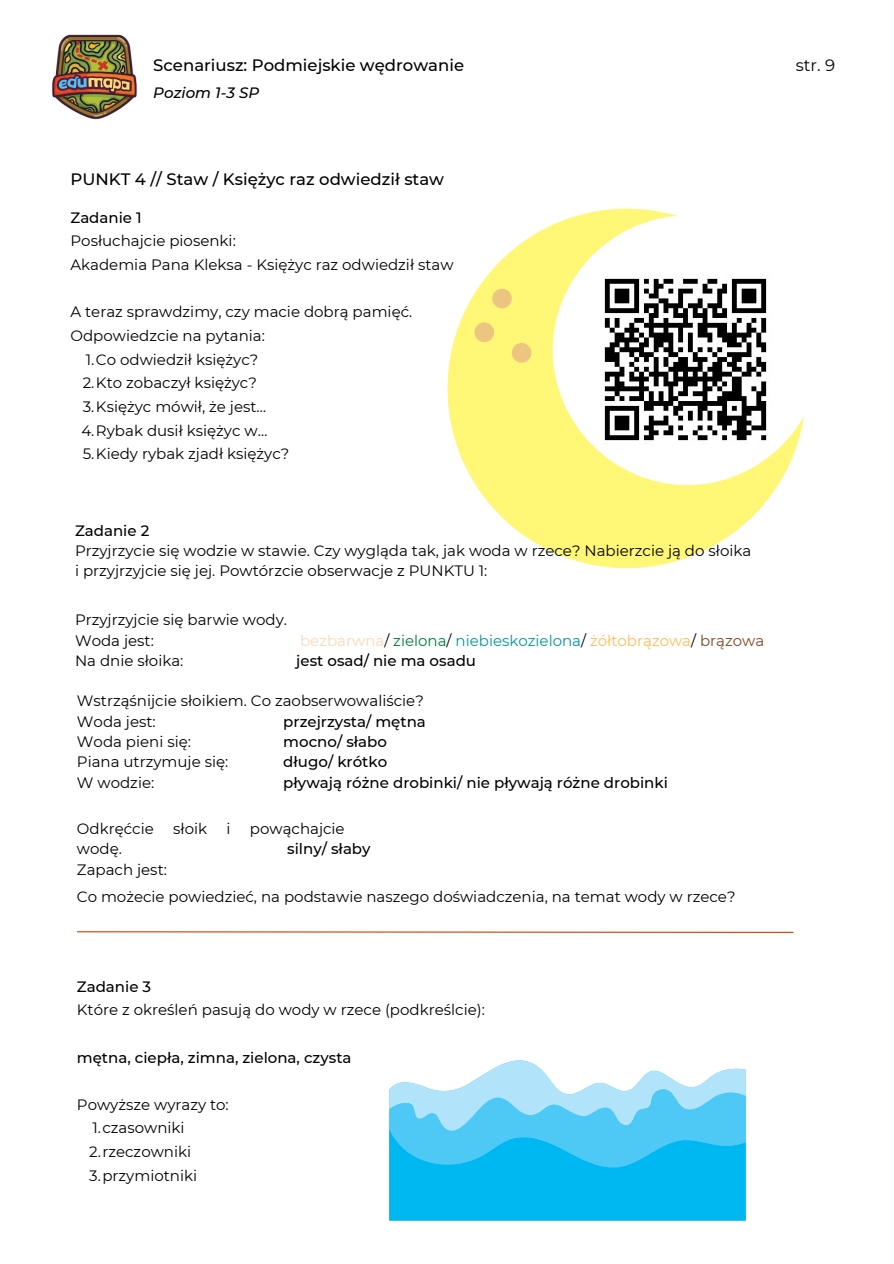
<style>
.page{position:relative;width:894px;height:1264px;background:#fff}
.page>*{position:absolute;margin:0;border:0;box-sizing:border-box;transform-origin:0 0}
.t1{font:500 16.5px "Montserrat";color:#000}
.t2{font:16.5px "Montserrat";color:#000}
.t3{font:15px "Montserrat";color:#000}
.t4{font:500 15px "Montserrat";color:#000}
.t5{font:15px "Montserrat";color:#03989e}
.t6{font:italic 500 15px "Montserrat";color:#000}
.s1{color:#fcd8b9}
.s2{color:#000}
.s3{color:#008037}
.s4{color:#ffbd59}
.s5{color:#814722}
</style>
<div class="page">
<img style="left:52px;top:34px;width:85px;height:86px">
<svg style="left:77px;top:931px;width:717px;height:2px"></svg>
<svg style="left:447px;top:209px;width:356px;height:359px"></svg>
<div style="left:474px;top:322px;width:20px;height:20px;background:#ecc680;border-radius:50%"></div>
<div style="left:492px;top:289px;width:19px;height:19px;background:#ecc680;border-radius:50%"></div>
<div style="left:511px;top:343px;width:20px;height:20px;background:#ecc680;border-radius:50%"></div>
<svg style="left:389px;top:1060px;width:356px;height:160px;background:#54cdf5"></svg>
<p class="t1" style="left:153px;top:55px;width:312px">Scenariusz: Podmiejskie wędrowanie</p>
<p class="t2" style="left:795px;top:55px;width:41px">str. 9</p>
<p class="t6" style="left:153px;top:83px;width:107px">Poziom 1-3 SP</p>
<p class="t1" style="left:70px;top:169px;width:375px">PUNKT 4 // Staw / Księżyc raz odwiedził staw</p>
<p class="t4" style="left:70px;top:208px;width:73px">Zadanie 1</p>
<p class="t3" style="left:70px;top:232px;width:167px">Posłuchajcie piosenki:</p>
<p class="t3" style="left:70px;top:255px;width:384px">Akademia Pana Kleksa - Księżyc raz odwiedził staw</p>
<p class="t3" style="left:70px;top:303px;width:343px">A teraz sprawdzimy, czy macie dobrą pamięć.</p>
<p class="t3" style="left:70px;top:326px;width:196px">Odpowiedzcie na pytania:</p>
<p class="t3" style="left:86px;top:350px;width:174px">1.Co odwiedził księżyc?</p>
<p class="t3" style="left:83px;top:374px;width:175px">2.Kto zobaczył księżyc?</p>
<p class="t3" style="left:83px;top:397px;width:185px">3.Księżyc mówił, że jest…</p>
<p class="t3" style="left:81px;top:421px;width:187px">4.Rybak dusił księżyc w…</p>
<p class="t3" style="left:83px;top:444px;width:208px">5.Kiedy rybak zjadł księżyc?</p>
<p class="t4" style="left:75px;top:521px;width:76px">Zadanie 2</p>
<p class="t3" style="left:75px;top:541px;width:677px">Przyjrzycie się wodzie w stawie. Czy wygląda tak, jak woda w rzece? Nabierzcie ją do słoika</p>
<p class="t3" style="left:75px;top:561px;width:414px">i przyjrzyjcie się jej. Powtórzcie obserwacje z PUNKTU 1:</p>
<p class="t3" style="left:75px;top:610px;width:213px">Przyjrzyjcie się barwie wody.</p>
<p class="t3" style="left:75px;top:631px;width:80px">Woda jest:</p>
<p class="t3" style="left:75px;top:651px;width:110px">Na dnie słoika:</p>
<p class="t3" style="left:77px;top:692px;width:348px">Wstrząśnijcie słoikiem. Co zaobserwowaliście?</p>
<p class="t3" style="left:77px;top:712px;width:80px">Woda jest:</p>
<p class="t3" style="left:77px;top:732px;width:116px">Woda pieni się:</p>
<p class="t3" style="left:77px;top:752px;width:153px">Piana utrzymuje się:</p>
<p class="t3" style="left:77px;top:773px;width:79px">W wodzie:</p>
<p class="t3" style="left:77px;top:819px;width:78px">Odkręćcie</p>
<p class="t3" style="left:173px;top:819px;width:35px">słoik</p>
<p class="t3" style="left:226px;top:819px;width:6px">i</p>
<p class="t3" style="left:250px;top:819px;width:96px">powąchajcie</p>
<p class="t3" style="left:77px;top:839px;width:47px">wodę.</p>
<p class="t3" style="left:77px;top:860px;width:91px">Zapach jest:</p>
<p class="t5" style="left:300px;top:631px;width:465px"><span class="s1">bezbarwna</span><span class="s2">/</span> <span class="s3">zielona</span><span class="s2">/</span> niebieskozielona<span class="s2">/</span> <span class="s4">żółtobrązowa</span><span class="s2">/</span> <span class="s5">brązowa</span></p>
<p class="t4" style="left:296px;top:651px;width:181px">jest osad/ nie ma osadu</p>
<p class="t4" style="left:283px;top:712px;width:144px">przejrzysta/ mętna</p>
<p class="t4" style="left:283px;top:732px;width:105px">mocno/ słabo</p>
<p class="t4" style="left:283px;top:752px;width:105px">długo/ krótko</p>
<p class="t4" style="left:283px;top:773px;width:386px">pływają różne drobinki/ nie pływają różne drobinki</p>
<p class="t4" style="left:287px;top:839px;width:85px">silny/ słaby</p>
<p class="t3" style="left:77px;top:887px;width:660px">Co możecie powiedzieć, na podstawie naszego doświadczenia, na temat wody w rzece?</p>
<p class="t4" style="left:77px;top:977px;width:76px">Zadanie 3</p>
<p class="t3" style="left:77px;top:1000px;width:409px">Które z określeń pasują do wody w rzece (podkreślcie):</p>
<p class="t4" style="left:77px;top:1047px;width:276px">mętna, ciepła, zimna, zielona, czysta</p>
<p class="t3" style="left:77px;top:1095px;width:153px">Powyższe wyrazy to:</p>
<p class="t3" style="left:92px;top:1118px;width:94px">1.czasowniki</p>
<p class="t3" style="left:89px;top:1142px;width:103px">2.rzeczowniki</p>
<p class="t3" style="left:89px;top:1166px;width:109px">3.przymiotniki</p>
</div>
